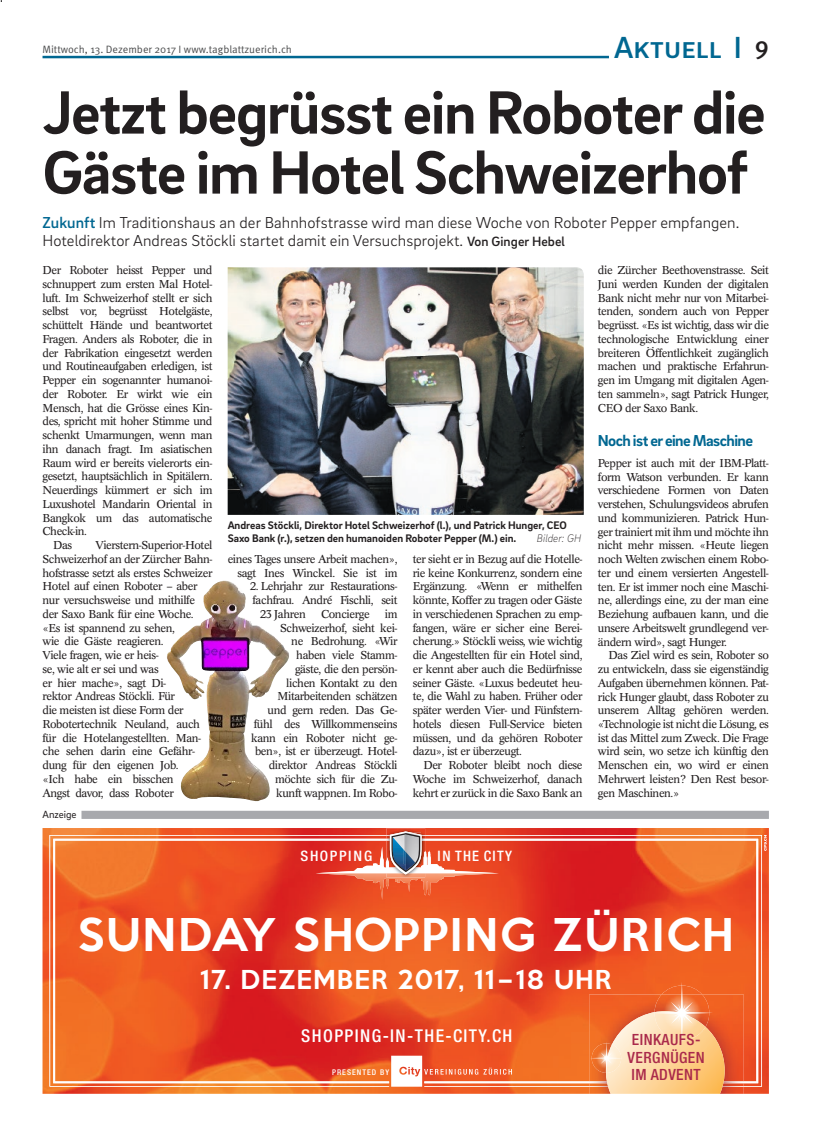
<style>
.page{position:relative;width:815px;height:1134px;background:#fff}
.page>*{position:absolute;margin:0;border:0;box-sizing:border-box;transform-origin:0 0}
.t1{font:700 62.5px/60px "Brix Sans";letter-spacing:-.02em;color:#231f20}
.t2{font:500 41.25px "Keep Calm";letter-spacing:.05em;color:#fff}
.t3{font:500 31.25px "Brix Sans";color:#006791}
.t4{font:500 23.88px "Keep Calm";letter-spacing:.05em;color:#fff}
.t5{font:500 condensed 17.62px "Helvetica Neue";letter-spacing:.08em;color:#fff}
.t6{font:300 16.25px/18.1px "Brix Sans";letter-spacing:.005em;color:#231f20}
.t7{font:700 16.25px "Brix Sans";letter-spacing:-.035em;color:#006791}
.t8{font:500 condensed 15.5px/17.2px "Helvetica Neue";letter-spacing:.03em;color:#aa2a4b}
.t9{font:500 condensed 14.38px "Helvetica Neue";letter-spacing:.1em;color:#fff}
.t10{font:500 condensed 14.38px "Helvetica Neue";letter-spacing:.1em;color:#fff;scale:1.05 1}
.t11{font:11.25px/13.8px "Concorde Pro";letter-spacing:-.035em;color:#231f20;text-align:justify}
.t12{font:700 11.25px/13.8px "Brix Sans";color:#231f20}
.t13{font:italic 200 11.25px "Brix Sans";color:#231f20}
.t14{font:10.62px "Meta Pro Norm";color:#4b4c4d}
.t15{font:10.62px "Brix Sans";color:#231f20}
.t16{font:500 condensed 7.88px "Helvetica Neue";letter-spacing:.125em;color:#fff}
.s1{font-family:"Meta Pro";font-size:25px;color:#231f20}
.s2{font-weight:500;color:#006791}
.s3{font-weight:500;font-size:13.75px}
</style>
<div class="page">
<hr style="left:43px;top:56px;width:726px;height:2px;background:#006791">
<div style="left:609px;top:51px;width:163px;height:9px;background:#fff"></div>
<img style="left:228px;top:267px;width:356px;height:248px">
<img style="left:167px;top:580px;width:122px;height:221px">
<div style="left:81px;top:811px;width:688px;height:8px;background:#a8a9ad"></div>
<img style="left:43px;top:828px;width:726px;height:266px">
<svg style="left:50px;top:835px;width:712px;height:251px;background:#f1865b"></svg>
<svg style="left:53px;top:839px;width:705px;height:244px;background:#e95127"></svg>
<img style="left:316px;top:874px;width:183px;height:26px">
<img style="left:386px;top:828px;width:39px;height:3px">
<img style="left:386px;top:874px;width:39px;height:3px">
<svg style="left:316px;top:831px;width:183px;height:43px;background:#da6b5b"></svg>
<svg style="left:391px;top:1056px;width:121px;height:31px"></svg>
<svg style="left:764px;top:835px;width:3px;height:16px"></svg>
<img style="left:589px;top:994px;width:155px;height:100px">
<img style="left:589px;top:1086px;width:155px;height:1px">
<img style="left:589px;top:1081px;width:155px;height:2px">
<svg style="left:590px;top:982px;width:135px;height:112px;background:#f6a66e"></svg>
<p class="t14" style="left:43px;top:41px;width:251px">Mittwoch, 13. Dezember 2017 I www.tagblattzuerich.ch</p>
<h3 class="t3" style="left:614px;top:27px;width:156px">Aktuell I <span class="s1">9</span></h3>
<h1 class="t1" style="left:43px;top:80px;width:725px">Jetzt begrüsst ein Roboter die<br>Gäste im Hotel Schweizerhof</h1>
<h3 class="t6" style="left:43px;top:213px;width:698px"><span class="s2">Zukunft</span> Im Traditionshaus an der Bahnhofstrasse wird man diese Woche von Roboter Pepper empfangen.<br>Hoteldirektor Andreas Stöckli startet damit ein Versuchsprojekt. <span class="s3">Von Ginger Hebel</span></h3>
<p class="t11" style="left:43px;top:263px;width:171px">Der Roboter heisst Pepper und</p>
<p class="t11" style="left:43px;top:277px;width:171px">schnuppert zum ersten Mal Hotel-</p>
<p class="t11" style="left:43px;top:291px;width:171px">luft. Im Schweizerhof stellt er sich</p>
<p class="t11" style="left:43px;top:305px;width:172px">selbst vor, begrüsst Hotelgäste,</p>
<p class="t11" style="left:43px;top:318px;width:171px">schüttelt Hände und beantwortet</p>
<p class="t11" style="left:43px;top:332px;width:172px">Fragen. Anders als Roboter, die in</p>
<p class="t11" style="left:43px;top:346px;width:171px">der Fabrikation eingesetzt werden</p>
<p class="t11" style="left:43px;top:360px;width:171px">und Routineaufgaben erledigen, ist</p>
<p class="t11" style="left:43px;top:373px;width:172px">Pepper ein sogenannter humanoi-</p>
<p class="t11" style="left:43px;top:387px;width:171px">der Roboter. Er wirkt wie ein</p>
<p class="t11" style="left:43px;top:401px;width:172px">Mensch, hat die Grösse eines Kin-</p>
<p class="t11" style="left:43px;top:415px;width:172px">des, spricht mit hoher Stimme und</p>
<p class="t11" style="left:43px;top:428px;width:172px">schenkt Umarmungen, wenn man</p>
<p class="t11" style="left:43px;top:442px;width:172px">ihn danach fragt. Im asiatischen</p>
<p class="t11" style="left:43px;top:456px;width:172px">Raum wird er bereits vielerorts ein-</p>
<p class="t11" style="left:43px;top:470px;width:171px">gesetzt, hauptsächlich in Spitälern.</p>
<p class="t11" style="left:43px;top:483px;width:171px">Neuerdings kümmert er sich im</p>
<p class="t11" style="left:43px;top:497px;width:172px">Luxushotel Mandarin Oriental in</p>
<p class="t11" style="left:43px;top:511px;width:172px">Bangkok um das automatische</p>
<p class="t11" style="left:43px;top:525px;width:46px">Check-in.</p>
<p class="t11" style="left:53px;top:538px;width:21px">Das</p>
<p class="t11" style="left:598px;top:263px;width:172px">die Zürcher Beethovenstrasse. Seit Juni werden Kunden der digitalen Bank nicht mehr nur von Mitarbei&shy;tenden, sondern auch von Pepper begrüsst. «Es ist wichtig, dass wir die technologische Entwicklung einer breiteren Öffentlichkeit zugänglich machen und praktische Erfahrun&shy;gen im Umgang mit digitalen Agen&shy;ten sammeln», sagt Patrick Hunger, CEO der Saxo Bank.</p>
<h3 class="t7" style="left:598px;top:430px;width:157px">Noch ist er eine Maschine</h3>
<p class="t11" style="left:598px;top:456px;width:172px">Pepper ist auch mit der IBM-Platt&shy;form Watson verbunden. Er kann verschiedene Formen von Daten verstehen, Schulungsvideos abrufen und kommunizieren. Patrick Hun&shy;ger trainiert mit ihm und möchte ihn nicht mehr missen. «Heute liegen noch Welten zwischen einem Robo&shy;ter und einem versierten Angestell&shy;ten. Er ist immer noch eine Maschi&shy;ne, allerdings eine, zu der man eine Beziehung aufbauen kann, und die unsere Arbeitswelt grundlegend ver&shy;ändern wird», sagt Hunger.</p>
<p class="t11" style="left:598px;top:648px;width:172px;text-indent:11px">Das Ziel wird es sein, Roboter so zu entwickeln, dass sie eigenständig Aufgaben übernehmen können. Pat&shy;rick Hunger glaubt, dass Roboter zu unserem Alltag gehören werden. «Technologie ist nicht die Lösung, es ist das Mittel zum Zweck. Die Frage wird sein, wo setze ich künftig den Menschen ein, wo wird er einen Mehrwert leisten? Den Rest besor&shy;gen Maschinen.»</p>
<p class="t12" style="left:228px;top:517px;width:341px">Andreas Stöckli, Direktor Hotel Schweizerhof (l.), und Patrick Hunger, CEO<br>Saxo Bank (r.), setzen den humanoiden Roboter Pepper (M.) ein.</p>
<p class="t13" style="left:537px;top:531px;width:46px">Bilder: GH</p>
<p class="t11" style="left:43px;top:538px;width:172px;text-align:left;text-indent:53px">Vierstern-Superior-Hotel<br>Schweizerhof an der Zürcher Bahn&shy;hofstrasse setzt als erstes Schweizer<br>Hotel auf einen Roboter – aber nur versuchsweise und mithilfe der Saxo Bank für eine Woche. «Es ist spannend zu sehen,<br>wie die Gäste reagieren.<br>Viele fragen, wie er heis-<br>se, wie alt er sei und was<br>er hier mache», sagt Di-<br>rektor Andreas Stöckli. Für<br>die meisten ist diese Form der<br>Robotertechnik Neuland, auch für die Hotelangestellten. Man&shy;che sehen darin eine Gefähr&shy;dung für den eigenen Job.<br>«Ich habe ein bisschen<br>Angst davor, dass Roboter</p>
<p class="t11" style="left:413px;top:552px;width:171px">ter sieht er in Bezug auf die Hotelle&shy;rie keine Konkurrenz, sondern eine Ergänzung. «Wenn er mithelfen könnte, Koffer zu tragen oder Gäste in verschiedenen Sprachen zu emp&shy;fangen, wäre er sicher eine Berei&shy;cherung.» Stöckli weiss, wie wichtig die Angestellten für ein Hotel sind, er kennt aber auch die Bedürfnisse seiner Gäste. «Luxus bedeutet heu&shy;te, die Wahl zu haben. Früher oder später werden Vier- und Fünfstern&shy;hotels diesen Full-Service bieten müssen, und da gehören Roboter dazu», ist er überzeugt.</p>
<p class="t11" style="left:413px;top:758px;width:171px;text-indent:11px">Der Roboter bleibt noch diese Woche im Schweizerhof, danach kehrt er zurück in die Saxo Bank an</p>
<p class="t11" style="left:228px;top:552px;width:171px;text-align:right">eines Tages unsere Arbeit machen», sagt Ines Winckel. Sie ist im</p>
<p class="t11" style="left:250px;top:580px;width:149px">2. Lehrjahr zur Restaurations-</p>
<p class="t11" style="left:253px;top:593px;width:146px">fachfrau. André Fischli, seit</p>
<p class="t11" style="left:260px;top:607px;width:47px">23 Jahren</p>
<p class="t11" style="left:321px;top:607px;width:50px">Concierge</p>
<p class="t11" style="left:251px;top:607px;width:148px;text-align:right">im<br>Schweizerhof, sieht kei-<br>ne Bedrohung. «Wir<br>haben viele Stamm-<br>gäste, die den persön-<br>lichen Kontakt zu den<br>Mitarbeitenden schätzen<br>und gern reden. Das Ge&shy;fühl des Willkommenseins kann ein Roboter nicht ge&shy;ben», ist er überzeugt. Hotel&shy;direktor Andreas Stöckli möchte sich für die Zu&shy;kunft wappnen. Im Robo-</p>
<p class="t15" style="left:43px;top:808px;width:36px">Anzeige</p>
<p class="t10" style="left:301px;top:847px;width:70px">SHOPPING</p>
<p class="t9" style="left:437px;top:847px;width:76px">IN THE CITY</p>
<h2 class="t2" style="left:78px;top:899px;width:658px">SUNDAY SHOPPING ZÜRICH</h2>
<h3 class="t4" style="left:200px;top:959px;width:413px">17. DEZEMBER 2017, 11–18 UHR</h3>
<h3 class="t5" style="left:301px;top:1025px;width:213px">SHOPPING-IN-THE-CITY.CH</h3>
<h3 class="t8" style="left:628px;top:1031px;width:79px">EINKAUFS-<br>VERGNÜGEN<br>IM ADVENT</h3>
<p class="t16" style="left:332px;top:1067px;width:58px">PRESENTED BY</p>
</div>
